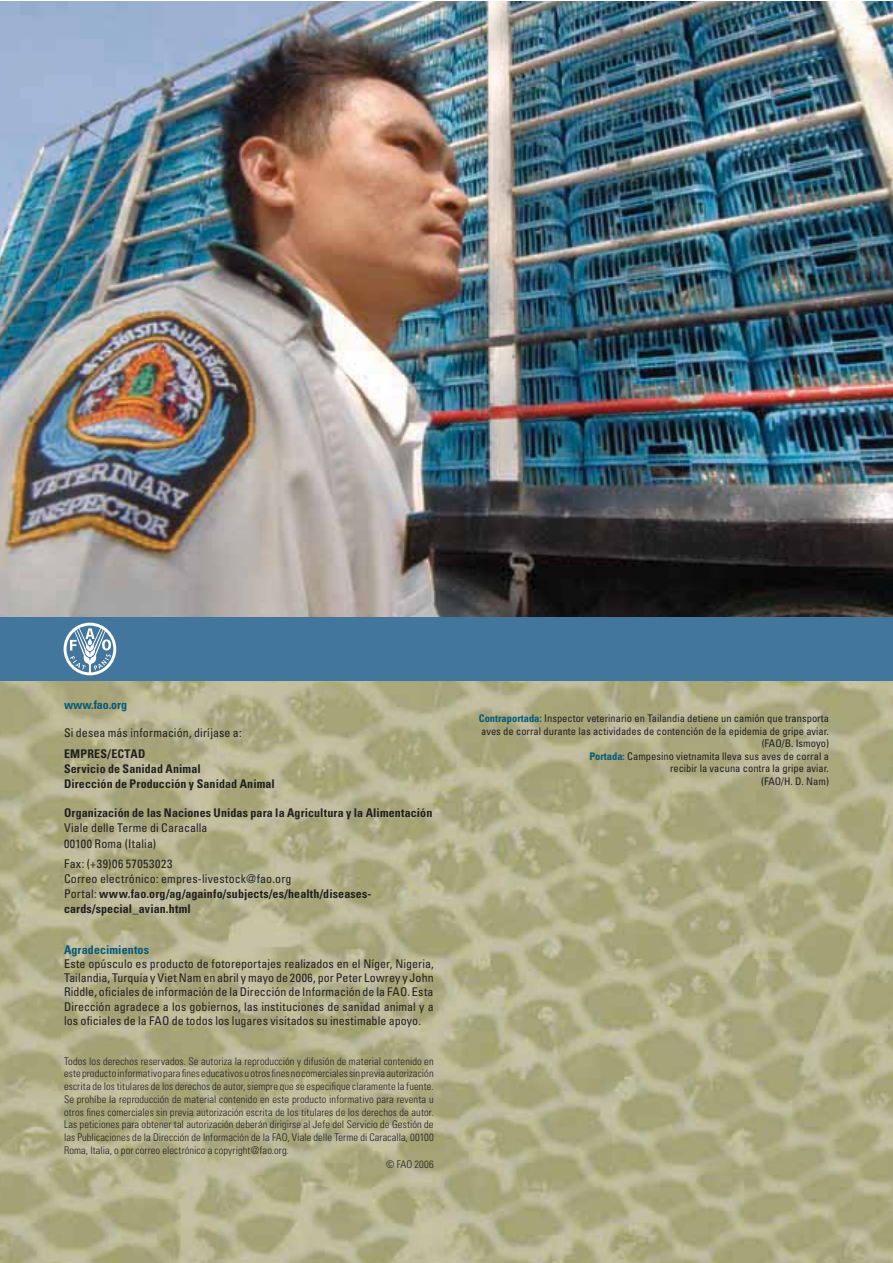
<style>
.page{position:relative;width:893px;height:1263px;background:#fff}
.page>*{position:absolute;margin:0;border:0;box-sizing:border-box;transform-origin:0 0}
.t1{font:condensed 12px/14.2px "Univers";letter-spacing:.005em;color:#231f20;text-align:justify}
.t2{font:700 condensed 12px/15px "Univers";letter-spacing:.01em;color:#231f20}
.t3{font:700 condensed 12px "Univers";letter-spacing:.005em;color:#055b78}
.t4{font:300 condensed 10.5px/12.8px "Univers";letter-spacing:.01em;color:#231f20;text-align:justify}
.t5{font:condensed 10.5px/12.6px "Univers";color:#231f20;text-align:right}
.s1{font-weight:400}
.s2{font-weight:700;color:#055b78}
</style>
<div class="page">
<img style="left:0;top:681px;width:892px;height:582px">
<img style="left:0;top:2px;width:892px;height:615px">
<div style="left:0;top:617px;width:892px;height:64px;background:#42769c"></div>
<svg style="left:64px;top:623px;width:52px;height:52px"></svg>
<p class="t3" style="left:64px;top:700px;width:64px">www.fao.org</p>
<p class="t1" style="left:64px;top:726px;width:179px">Si desea más información, diríjase a:</p>
<p class="t2" style="left:64px;top:747px;width:212px">EMPRES/ECTAD<br>Servicio de Sanidad Animal<br>Dirección de Producción y Sanidad Animal</p>
<p class="t2" style="left:64px;top:807px;width:370px">Organización de las Naciones Unidas para la Agricultura y la Alimentación</p>
<p class="t1" style="left:64px;top:821px;width:145px;line-height:15.8px">Viale delle Terme di Caracalla<br>00100 Roma (Italia)</p>
<p class="t2" style="left:64px;top:857px;width:309px"><span class="s1">Fax: (+39)06 57053023<br>Correo electrónico: empres-livestock@fao.org<br>Portal:</span> www.fao.org/ag/againfo/subjects/es/health/diseases&shy;cards/special_avian.html</p>
<p class="t3" style="left:64px;top:945px;width:87px">Agradecimientos</p>
<p class="t1" style="left:64px;top:958px;width:371px">Este opúsculo es producto de fotoreportajes realizados en el Níger, Nigeria, Tailandia, Turquía y Viet Nam en abril y mayo de 2006, por Peter Lowrey y John Riddle, oficiales de información de la Dirección de Información de la FAO. Esta Dirección agradece a los gobiernos, las instituciones de sanidad animal y a los oficiales de la FAO de todos los lugares visitados su inestimable apoyo.</p>
<p class="t4" style="left:64px;top:1056px;width:371px">Todos los derechos reservados. Se autoriza la reproducción y difusión de material contenido en este producto informativo para fines educativos u otros fines no comerciales sin previa autorización escrita de los titulares de los derechos de autor, siempre que se especifique claramente la fuente.<br>Se prohíbe la reproducción de material contenido en este producto informativo para reventa u otros fines comerciales sin previa autorización escrita de los titulares de los derechos de autor.<br>Las peticiones para obtener tal autorización deberán dirigirse al Jefe del Servicio de Gestión de las Publicaciones de la Dirección de Información de la FAO, Viale delle Terme di Caracalla, 00100<br>Roma, Italia, o por correo electrónico a copyright@fao.org.</p>
<p class="t4" style="left:386px;top:1159px;width:49px">© FAO 2006</p>
<p class="t5" style="left:479px;top:713px;width:351px"><span class="s2">Contraportada:</span> Inspector veterinario en Tailandia detiene un camión que transporta aves de corral durante las actividades de contención de la epidemia de gripe aviar. (FAO/B. Ismoyo)<br><span class="s2">Portada:</span> Campesino vietnamita lleva sus aves de corral a<br>recibir la vacuna contra la gripe aviar.<br>(FAO/H. D. Nam)</p>
</div>
